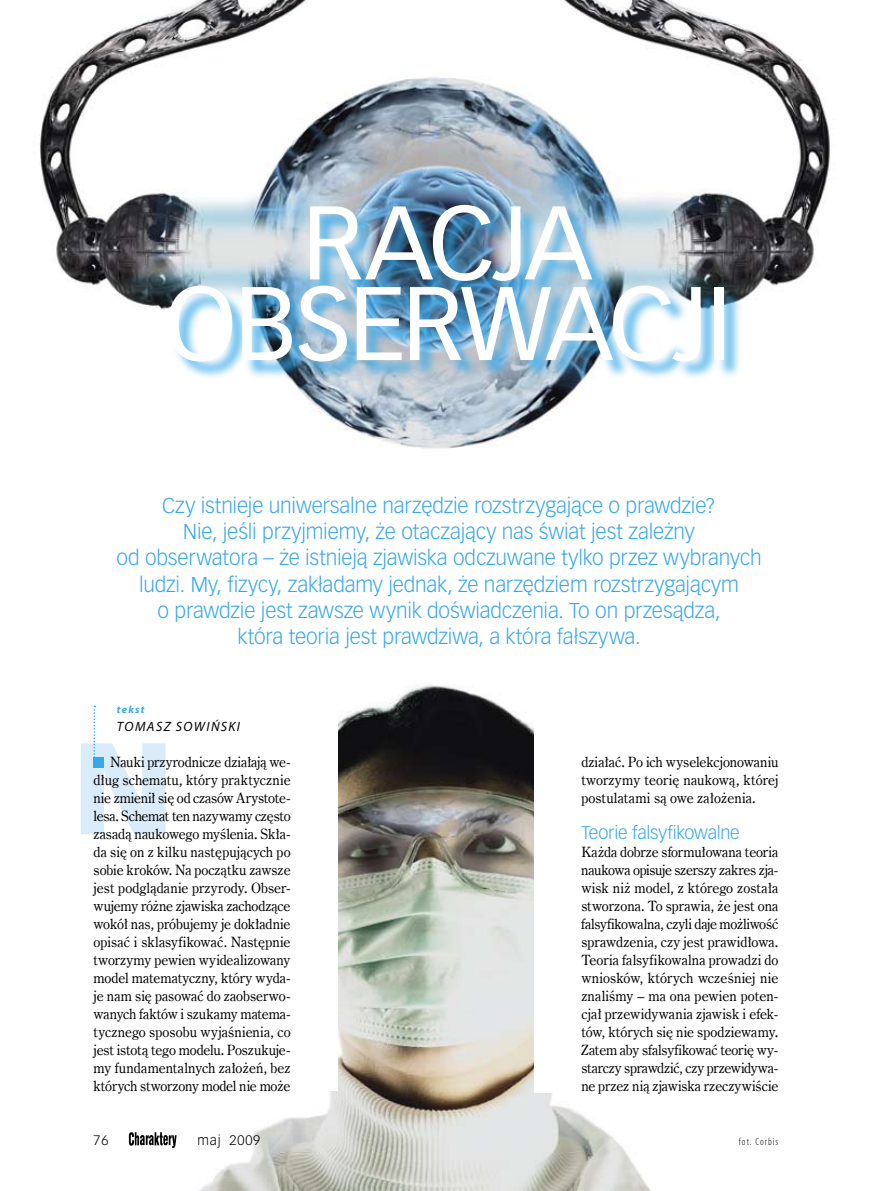
<style>
.page{position:relative;width:872px;height:1191px;background:#fff}
.page>*{position:absolute;margin:0;border:0;box-sizing:border-box;transform-origin:0 0}
.t1{font:102.45px/80.7px "Vectora Pl LT";letter-spacing:-.03em;color:#fff;text-align:center}
.t2{font:21px/26.2px "Vectora Pl LT Light";letter-spacing:-.01em;color:#36a7e8;text-align:center}
.t3{font:18px "Vectora Pl LT Light";letter-spacing:-.015em;color:#36a7e8}
.t4{font:14.25px/18px "Century Oldst EU Normal";letter-spacing:-.005em;color:#000;text-align:justify}
.t5{font:italic 13.5px "Myriad Pro";letter-spacing:.105em;color:#000}
.t6{font:13.5px "Vectora Pl LT Light";letter-spacing:.07em;color:#000}
.t7{font:300 condensed 10.5px "Myriad Pro";letter-spacing:.1em;color:#000}
.t8{font:italic 700 10.5px "Myriad Pro";letter-spacing:.12em;color:#36a7e8}
</style>
<div class="page">
<img style="left:128px;top:685px;width:523px;height:506px">
<div style="left:87px;top:696px;width:250px;height:395px;background:#fff"></div>
<img style="left:40px;top:0;width:790px;height:449px">
<div style="left:170px;top:206px;width:573px;height:175px;background:#36a7e8;opacity:.75"></div>
<svg style="left:81px;top:706px;width:84px;height:128px"></svg>
<div style="left:94px;top:757px;width:10px;height:10px;background:#36a7e8"></div>
<div style="left:534px;top:696px;width:251px;height:397px;background:#fff"></div>
<svg style="left:129px;top:1132px;width:48px;height:15px"></svg>
<h1 class="t1" style="left:164px;top:203px;width:568px">RACJA<br>OBSERWACJI</h1>
<p class="t2" style="left:116px;top:492px;width:646px">Czy istnieje uniwersalne narzędzie rozstrzygające o prawdzie?<br>Nie, jeśli przyjmiemy, że otaczający nas świat jest zależny<br>od obserwatora – że istnieją zjawiska odczuwane tylko przez wybranych ludzi. My, fizycy, zakładamy jednak, że narzędziem rozstrzygającym<br>o prawdzie jest zawsze wynik doświadczenia. To on przesądza,<br>która teoria jest prawdziwa, a która fałszywa.</p>
<p class="t8" style="left:117px;top:703px;width:29px">tekst</p>
<p class="t5" style="left:117px;top:718px;width:125px">TOMASZ SOWIŃSKI</p>
<p class="t4" style="left:94px;top:753px;width:199px;text-indent:17px">Nauki przyrodnicze działają we&shy;dług schematu, który praktycznie nie zmienił się od czasów Arystote&shy;lesa. Schemat ten nazywamy często zasadą naukowego myślenia. Skła&shy;da się on z kilku następujących po sobie kroków. Na początku zawsze jest podglądanie przyrody. Obser&shy;wujemy różne zjawiska zachodzące wokół nas, próbujemy je dokładnie opisać i sklasyfikować. Następnie tworzymy pewien wyidealizowany model matematyczny, który wyda&shy;je nam się pasować do zaobserwo&shy;wanych faktów i szukamy matema&shy;tycznego sposobu wyjaśnienia, co jest istotą tego modelu. Poszukuje&shy;my fundamentalnych założeń, bez których stworzony model nie może</p>
<p class="t4" style="left:581px;top:753px;width:199px">działać. Po ich wyselekcjonowaniu tworzymy teorię naukową, której postulatami są owe założenia.</p>
<p class="t3" style="left:581px;top:822px;width:160px">Teorie falsyfikowalne</p>
<p class="t4" style="left:581px;top:843px;width:199px">Każda dobrze sformułowana teoria naukowa opisuje szerszy zakres zja&shy;wisk niż model, z którego została stworzona. To sprawia, że jest ona falsyfikowalna, czyli daje możliwość sprawdzenia, czy jest prawidłowa.<br>Teoria falsyfikowalna prowadzi do wniosków, których wcześniej nie znaliśmy – ma ona pewien poten&shy;cjał przewidywania zjawisk i efek&shy;tów, których się nie spodziewamy.<br>Zatem aby sfalsyfikować teorię wy&shy;starczy sprawdzić, czy przewidywa&shy;ne przez nią zjawiska rzeczywiście</p>
<p class="t6" style="left:94px;top:1132px;width:16px">76</p>
<p class="t6" style="left:197px;top:1132px;width:64px">maj 2009</p>
<p class="t7" style="left:739px;top:1135px;width:41px">fot. Corbis</p>
</div>
